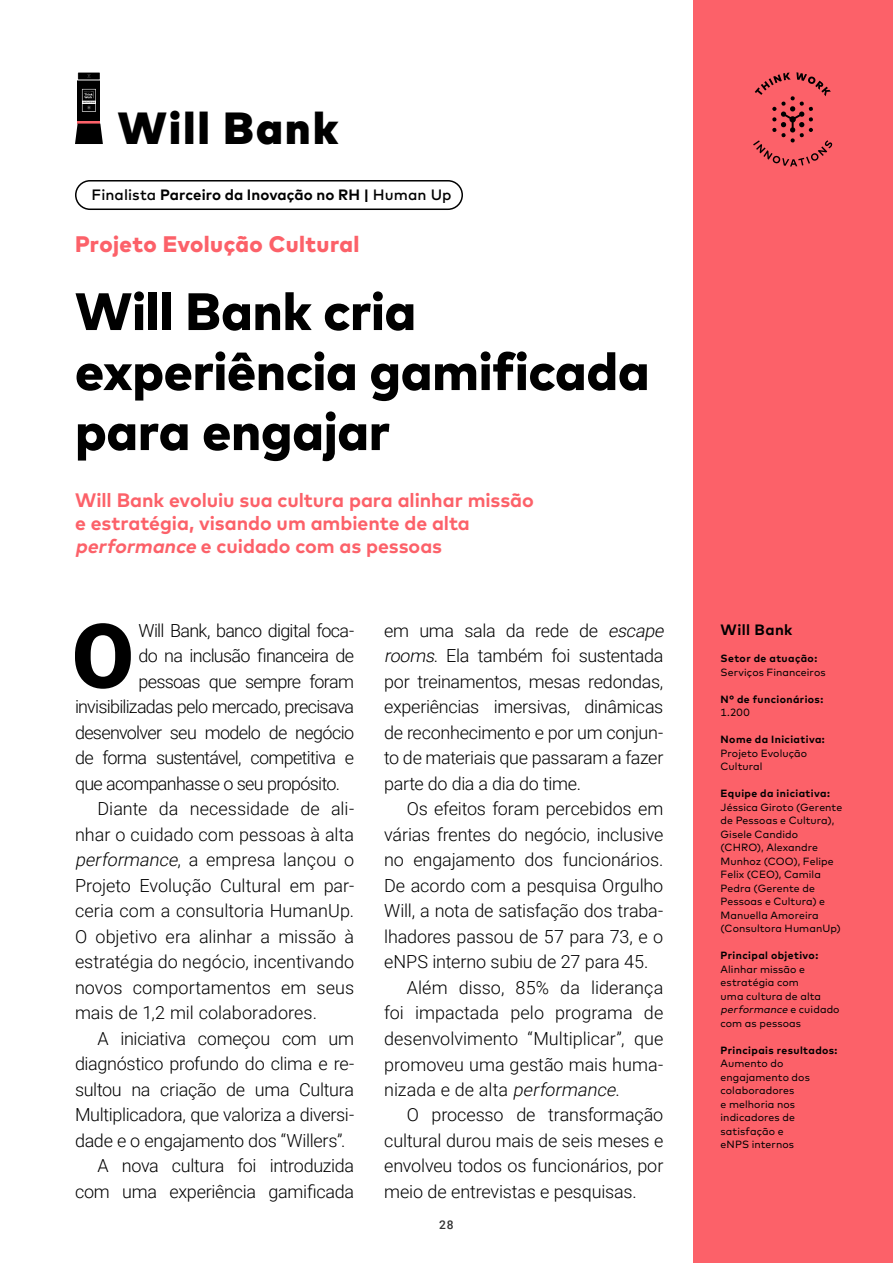
<style>
.page{position:relative;width:893px;height:1263px;background:#fff}
.page>*{position:absolute;margin:0;border:0;box-sizing:border-box;transform-origin:0 0}
.t1{font:900 89.7px "Roboto";color:#000}
.t2{font:800 52.5px/60px "Mark";letter-spacing:-.005em;color:#000}
.t3{font:900 45px "Mark";letter-spacing:.05em;color:#000}
.t4{font:800 22.5px "Mark";letter-spacing:.015em;color:#fc6169}
.t5{font:700 19.5px/23.4px "Mark";letter-spacing:-.005em;color:#fc6169}
.t6{font:300 18px/25.5px "Roboto";letter-spacing:-.01em;color:#000}
.t7{font:300 18px "Roboto";letter-spacing:-.04em;color:#000}
.t8{font:300 18px "Roboto";letter-spacing:-.035em;color:#000}
.t9{font:700 15px "Mark";letter-spacing:.005em;color:#000}
.t10{font:700 15px "Mark";letter-spacing:.025em;color:#000}
.t11{font:500 12px "Roboto";color:#333}
.t12{font:10.5px/13.5px "Mark";letter-spacing:.01em;color:#000}
.t13{font:700 10.5px "Mark";letter-spacing:.04em;color:#000}
.s1{font-weight:500}
.s2{font-style:italic}
</style>
<div class="page">
<div style="left:694px;top:0;width:199px;height:1263px;background:#fc6169"></div>
<div style="left:78px;top:82px;width:22px;height:42px;background:#fc6169"></div>
<svg style="left:75px;top:124px;width:28px;height:20px"></svg>
<div style="left:78px;top:80px;width:22px;height:41px;background:#000"></div>
<div style="left:78px;top:72px;width:22px;height:8px;background:#000"></div>
<svg style="left:87px;top:74px;width:4px;height:4px"></svg>
<svg style="left:82px;top:89px;width:14px;height:23px"></svg>
<svg style="left:753px;top:72px;width:79px;height:95px"></svg>
<div style="left:75px;top:180px;width:388px;height:30px;border:2px solid #000;border-radius:14px"></div>
<h3 class="t3" style="left:118px;top:98px;width:222px">Will Bank</h3>
<p class="t9" style="left:92px;top:185px;width:361px"><span class="s1">Finalista</span> Parceiro da Inovação no RH | <span class="s1">Human Up</span></p>
<p class="t4" style="left:75px;top:229px;width:286px">Projeto Evolução Cultural</p>
<h2 class="t2" style="left:75px;top:280px;width:576px">Will Bank cria experiência gamificada para engajar</h2>
<p class="t5" style="left:75px;top:487px;width:460px">Will Bank evoluiu sua cultura para alinhar missão e estratégia, visando um ambiente de alta <span class="s2">performance</span> e cuidado com as pessoas</p>
<h1 class="t1" style="left:72px;top:593px;width:63px">O</h1>
<p class="t7" style="left:138px;top:618px;width:217px">Will Bank, banco digital foca-</p>
<p class="t7" style="left:138px;top:643px;width:217px">do na inclusão financeira de</p>
<p class="t7" style="left:138px;top:669px;width:217px">pessoas que sempre foram</p>
<p class="t7" style="left:75px;top:694px;width:281px">invisibilizadas pelo mercado, precisava</p>
<p class="t8" style="left:75px;top:720px;width:281px">desenvolver seu modelo de negócio</p>
<p class="t7" style="left:75px;top:745px;width:281px">de forma sustentável, competitiva e</p>
<p class="t7" style="left:75px;top:771px;width:266px">que acompanhasse o seu propósito.</p>
<p class="t6" style="left:98px;top:795px;width:258px">Diante da necessidade de ali-</p>
<p class="t6" style="left:75px;top:821px;width:281px">nhar o cuidado com pessoas à alta</p>
<p class="t6" style="left:75px;top:846px;width:281px"><span class="s2">performance</span>, a empresa lançou o</p>
<p class="t6" style="left:75px;top:872px;width:281px">Projeto Evolução Cultural em par-</p>
<p class="t6" style="left:75px;top:897px;width:281px">ceria com a consultoria HumanUp.</p>
<p class="t6" style="left:75px;top:923px;width:281px">O objetivo era alinhar a missão à</p>
<p class="t6" style="left:75px;top:948px;width:281px">estratégia do negócio, incentivando</p>
<p class="t6" style="left:75px;top:974px;width:281px">novos comportamentos em seus</p>
<p class="t6" style="left:75px;top:999px;width:243px">mais de 1,2 mil colaboradores.</p>
<p class="t6" style="left:98px;top:1025px;width:258px">A iniciativa começou com um</p>
<p class="t6" style="left:75px;top:1051px;width:281px">diagnóstico profundo do clima e re-</p>
<p class="t6" style="left:75px;top:1076px;width:281px">sultou na criação de uma Cultura</p>
<p class="t6" style="left:75px;top:1102px;width:281px">Multiplicadora, que valoriza a diversi-</p>
<p class="t6" style="left:75px;top:1127px;width:272px">dade e o engajamento dos “Willers”.</p>
<p class="t6" style="left:98px;top:1153px;width:258px">A nova cultura foi introduzida</p>
<p class="t6" style="left:75px;top:1178px;width:281px">com uma experiência gamificada</p>
<p class="t6" style="left:384px;top:617px;width:285px">em uma sala da rede de <span class="s2">escape rooms</span>. Ela também foi sustentada por treinamentos, mesas redondas, experiências imersivas, dinâmicas de reconhecimento e por um conjun&shy;to de materiais que passaram a fazer parte do dia a dia do time.</p>
<p class="t6" style="left:407px;top:795px;width:258px">Os efeitos foram percebidos em</p>
<p class="t6" style="left:384px;top:821px;width:281px">várias frentes do negócio, inclusive</p>
<p class="t6" style="left:384px;top:847px;width:281px">no engajamento dos funcionários.</p>
<p class="t6" style="left:384px;top:872px;width:281px">De acordo com a pesquisa Orgulho</p>
<p class="t6" style="left:384px;top:898px;width:281px">Will, a nota de satisfação dos traba-</p>
<p class="t6" style="left:384px;top:923px;width:281px">lhadores passou de 57 para 73, e o</p>
<p class="t6" style="left:384px;top:949px;width:266px">eNPS interno subiu de 27 para 45.</p>
<p class="t6" style="left:407px;top:974px;width:258px">Além disso, 85% da liderança</p>
<p class="t6" style="left:384px;top:1000px;width:281px">foi impactada pelo programa de</p>
<p class="t6" style="left:384px;top:1025px;width:281px">desenvolvimento “Multiplicar”, que</p>
<p class="t6" style="left:384px;top:1051px;width:281px">promoveu uma gestão mais huma-</p>
<p class="t6" style="left:384px;top:1076px;width:237px">n i z a d a e d e a l t a <span class="s2">performance</span>.</p>
<p class="t6" style="left:407px;top:1101px;width:258px">O processo de transformação</p>
<p class="t6" style="left:384px;top:1127px;width:281px">cultural durou mais de seis meses e</p>
<p class="t6" style="left:384px;top:1152px;width:281px">envolveu todos os funcionários, por</p>
<p class="t6" style="left:384px;top:1178px;width:254px">meio de entrevistas e pesquisas.</p>
<p class="t11" style="left:439px;top:1216px;width:16px">28</p>
<p class="t10" style="left:720px;top:620px;width:73px">Will Bank</p>
<p class="t13" style="left:720px;top:652px;width:98px">Setor de atuação:</p>
<p class="t12" style="left:720px;top:665px;width:107px">Serviços Financeiros</p>
<p class="t13" style="left:720px;top:692px;width:104px">N° de funcionários:</p>
<p class="t12" style="left:720px;top:706px;width:31px">1.200</p>
<p class="t13" style="left:720px;top:733px;width:106px">Nome da Iniciativa:</p>
<p class="t12" style="left:720px;top:746px;width:88px">Projeto Evolução<br>Cultural</p>
<p class="t13" style="left:720px;top:787px;width:111px">Equipe da iniciativa:</p>
<p class="t12" style="left:720px;top:800px;width:123px">Jéssica Giroto (Gerente de Pessoas e Cultura),<br>Gisele Candido (CHRO), Alexandre<br>Munhoz (COO), Felipe<br>Felix (CEO), Camila<br>Pedra (Gerente de<br>Pessoas e Cultura) e<br>Manuella Amoreira (Consultora HumanUp)</p>
<p class="t13" style="left:720px;top:949px;width:99px">Principal objetivo:</p>
<p class="t12" style="left:720px;top:962px;width:121px">Alinhar missão e estratégia com<br>uma cultura de alta <span class="s2">performance</span> e c u i d a d o com as pessoas</p>
<p class="t13" style="left:720px;top:1043px;width:118px">Principais resultados:</p>
<p class="t12" style="left:720px;top:1057px;width:91px">Aumento do engajamento dos colaboradores<br>e melhoria nos indicadores de satisfação e eNPS internos</p>
</div>
